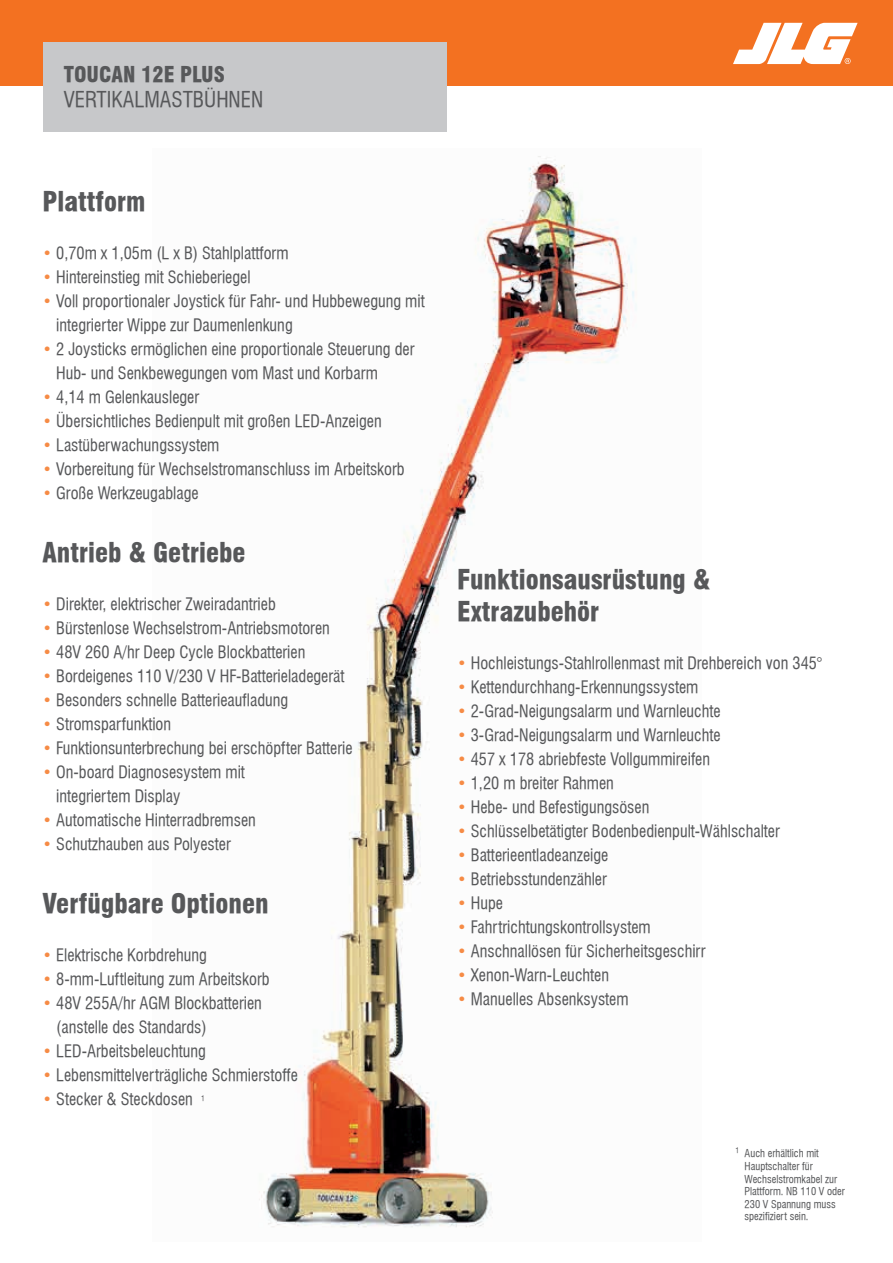
<style>
.page{position:relative;width:893px;height:1263px;background:#fff}
.page>*{position:absolute;margin:0;border:0;box-sizing:border-box;transform-origin:0 0}
.t1{font:26.25px/31.5px "Swiss 721 Black Condensed BT";color:#57585a}
.t2{font:21px "Swiss 721 Condensed BT";color:#57585a}
.t3{font:21px "Swiss 721 Black Condensed BT";color:#57585a}
.t4{font:16.5px/24px "Swiss 721 Condensed BT";color:#57585a}
.t5{font:10.5px/12.6px "Swiss 721 Condensed BT";color:#57585a}
.s1{color:#f68b45}
</style>
<div class="page">
<div style="left:0;top:0;width:893px;height:85px;background:#f37121"></div>
<div style="left:43px;top:43px;width:403px;height:89px;background:#c7c8ca"></div>
<svg style="left:733px;top:23px;width:125px;height:41px"></svg>
<img style="left:259px;top:156px;width:377px;height:1072px">
<p class="t3" style="left:64px;top:62px;width:162px">TOUCAN 12E PLUS</p>
<p class="t2" style="left:64px;top:87px;width:201px">VERTIKALMASTBÜHNEN</p>
<h1 class="t1" style="left:43px;top:186px;width:104px">Plattform</h1>
<p class="t4" style="left:43px;top:241px;width:248px"><span class="s1">•</span> 0,70m x 1,05m (L x B) Stahlplattform</p>
<p class="t4" style="left:43px;top:265px;width:210px"><span class="s1">•</span> Hintereinstieg mit Schieberiegel</p>
<p class="t4" style="left:56px;top:289px;width:370px;text-indent:-14px"><span class="s1">•</span> Voll proportionaler Joystick für Fahr- und Hubbewegung mit integrierter Wippe zur Daumenlenkung</p>
<p class="t4" style="left:56px;top:337px;width:360px;text-indent:-14px"><span class="s1">•</span> 2 Joysticks ermöglichen eine proportionale Steuerung der<br>Hub- und Senkbewegungen vom Mast und Korbarm</p>
<p class="t4" style="left:43px;top:385px;width:158px"><span class="s1">•</span> 4,14 m Gelenkausleger</p>
<p class="t4" style="left:43px;top:409px;width:341px"><span class="s1">•</span> Übersichtliches Bedienpult mit großen LED-Anzeigen</p>
<p class="t4" style="left:43px;top:433px;width:178px"><span class="s1">•</span> Lastüberwachungssystem</p>
<p class="t4" style="left:43px;top:457px;width:364px"><span class="s1">•</span> Vorbereitung für Wechselstromanschluss im Arbeitskorb</p>
<p class="t4" style="left:43px;top:481px;width:158px"><span class="s1">•</span> Große Werkzeugablage</p>
<h1 class="t1" style="left:43px;top:537px;width:205px">Antrieb &amp; Getriebe</h1>
<p class="t4" style="left:43px;top:592px;width:235px"><span class="s1">•</span> Direkter, elektrischer Zweiradantrieb</p>
<p class="t4" style="left:43px;top:616px;width:289px"><span class="s1">•</span> Bürstenlose Wechselstrom-Antriebsmotoren</p>
<p class="t4" style="left:43px;top:640px;width:264px"><span class="s1">•</span> 48V 260 A/hr Deep Cycle Blockbatterien</p>
<p class="t4" style="left:43px;top:664px;width:303px"><span class="s1">•</span> Bordeigenes 110 V/230 V HF-Batterieladegerät</p>
<p class="t4" style="left:43px;top:688px;width:247px"><span class="s1">•</span> Besonders schnelle Batterieaufladung</p>
<p class="t4" style="left:43px;top:712px;width:130px"><span class="s1">•</span> Stromsparfunktion</p>
<p class="t4" style="left:43px;top:736px;width:312px"><span class="s1">•</span> Funktionsunterbrechung bei erschöpfter Batterie</p>
<p class="t4" style="left:56px;top:760px;width:190px;text-indent:-14px"><span class="s1">•</span> On-board Diagnosesystem mit integriertem Display</p>
<p class="t4" style="left:43px;top:808px;width:215px"><span class="s1">•</span> Automatische Hinterradbremsen</p>
<p class="t4" style="left:43px;top:832px;width:190px"><span class="s1">•</span> Schutzhauben aus Polyester</p>
<h1 class="t1" style="left:43px;top:888px;width:228px">Verfügbare Optionen</h1>
<p class="t4" style="left:43px;top:943px;width:166px"><span class="s1">•</span> Elektrische Korbdrehung</p>
<p class="t4" style="left:43px;top:967px;width:229px"><span class="s1">•</span> 8-mm-Luftleitung zum Arbeitskorb</p>
<p class="t4" style="left:56px;top:991px;width:207px;text-indent:-14px"><span class="s1">•</span> 48V 255A/hr AGM Blockbatterien (anstelle des Standards)</p>
<p class="t4" style="left:43px;top:1039px;width:165px"><span class="s1">•</span> LED-Arbeitsbeleuchtung</p>
<p class="t4" style="left:43px;top:1063px;width:257px"><span class="s1">•</span> Lebensmittelverträgliche Schmierstoffe</p>
<p class="t4" style="left:43px;top:1087px;width:164px"><span class="s1">•</span> Stecker &amp; Steckdosen <sup>1</sup></p>
<h1 class="t1" style="left:457px;top:564px;width:255px">Funktionsausrüstung &amp;<br>Extrazubehör</h1>
<p class="t4" style="left:457px;top:651px;width:367px"><span class="s1">•</span> Hochleistungs-Stahlrollenmast mit Drehbereich von 345°</p>
<p class="t4" style="left:457px;top:675px;width:243px"><span class="s1">•</span> Kettendurchhang-Erkennungssystem</p>
<p class="t4" style="left:457px;top:699px;width:265px"><span class="s1">•</span> 2-Grad-Neigungsalarm und Warnleuchte</p>
<p class="t4" style="left:457px;top:723px;width:265px"><span class="s1">•</span> 3-Grad-Neigungsalarm und Warnleuchte</p>
<p class="t4" style="left:457px;top:747px;width:254px"><span class="s1">•</span> 457 x 178 abriebfeste Vollgummireifen</p>
<p class="t4" style="left:457px;top:771px;width:158px"><span class="s1">•</span> 1,20 m breiter Rahmen</p>
<p class="t4" style="left:457px;top:795px;width:194px"><span class="s1">•</span> Hebe- und Befestigungsösen</p>
<p class="t4" style="left:457px;top:819px;width:324px"><span class="s1">•</span> Schlüsselbetätigter Bodenbedienpult-Wählschalter</p>
<p class="t4" style="left:457px;top:843px;width:153px"><span class="s1">•</span> Batterieentladeanzeige</p>
<p class="t4" style="left:457px;top:867px;width:151px"><span class="s1">•</span> Betriebsstundenzähler</p>
<p class="t4" style="left:457px;top:891px;width:47px"><span class="s1">•</span> Hupe</p>
<p class="t4" style="left:457px;top:915px;width:195px"><span class="s1">•</span> Fahrtrichtungskontrollsystem</p>
<p class="t4" style="left:457px;top:939px;width:250px"><span class="s1">•</span> Anschnallösen für Sicherheitsgeschirr</p>
<p class="t4" style="left:457px;top:963px;width:153px"><span class="s1">•</span> Xenon-Warn-Leuchten</p>
<p class="t4" style="left:457px;top:987px;width:173px"><span class="s1">•</span> Manuelles Absenksystem</p>
<p class="t5" style="left:745px;top:1147px;width:102px;text-indent:-9px"><sup>1</sup> Auch erhältlich mit<br>Hauptschalter für<br>Wechselstromkabel zur<br>Plattform. NB 110 V oder<br>230 V Spannung muss spezifiziert sein.</p>
</div>
